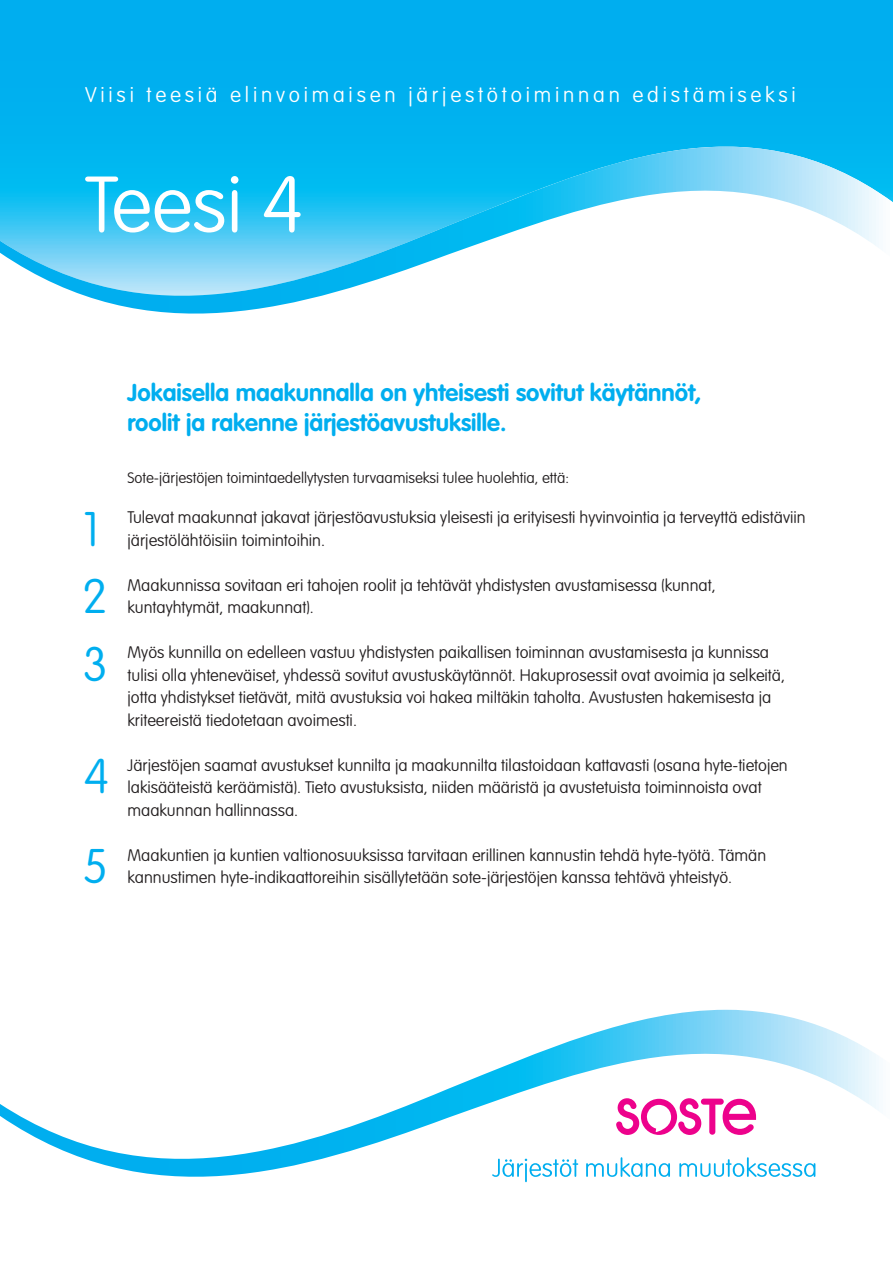
<style>
.page{position:relative;width:893px;height:1263px;background:#fff}
.page>*{position:absolute;margin:0;border:0;box-sizing:border-box;transform-origin:0 0}
.järjestö{font:100 78px "VAG Rounded Std";color:#fff}
.Teesit{font:100 47.85px "VAG Rounded Std";color:#00aeef}
.Inkku{font:700 24px/30px "VAG Rounded Std";color:#00aeef}
.t1{font:100 21px "VAG Rounded Std";letter-spacing:.18em;color:#fff}
.Teesit-2{font:100 16.5px/22.5px "VAG Rounded Std";color:#231f20}
.Leipis{font:100 15px "VAG Rounded Std";color:#231f20}
</style>
<div class="page">
<svg style="left:0;top:1009px;width:879px;height:174px"></svg>
<svg style="left:492px;top:1157px;width:323px;height:25px"></svg>
<div style="left:701px;top:1098px;width:23px;height:7px;background:#ed028c;border-radius:3px"></div>
<svg style="left:723px;top:1099px;width:33px;height:36px"></svg>
<div style="left:709px;top:1100px;width:6px;height:35px;background:#ed028c;border-radius:3px"></div>
<svg style="left:616px;top:1098px;width:85px;height:37px"></svg>
<div style="left:0;top:0;width:893px;height:323px;background:#00afef"></div>
<svg style="left:0;top:146px;width:893px;height:177px"></svg>
<p class="t1" style="left:85px;top:82px;width:712px">Viisi teesiä elinvoimaisen järjestötoiminnan edistämiseksi</p>
<p class="järjestö" style="left:85px;top:160px;width:220px">Teesi 4</p>
<p class="Inkku" style="left:128px;top:379px;width:576px">Jokaisella maakunnalla on yhteisesti sovitut käytännöt, roolit ja rakenne järjestöavustuksille.</p>
<p class="Leipis" style="left:128px;top:469px;width:443px">Sote-järjestöjen toimintaedellytysten turvaamiseksi tulee huolehtia, että:</p>
<p class="Teesit" style="left:83px;top:501px;width:18px">1</p>
<p class="Teesit-2" style="left:128px;top:507px;width:680px">Tulevat maakunnat jakavat järjestöavustuksia yleisesti ja erityisesti hyvinvointia ja terveyttä edistäviin järjestölähtöisiin toimintoihin.</p>
<p class="Teesit" style="left:82px;top:569px;width:27px">2</p>
<p class="Teesit-2" style="left:128px;top:574px;width:590px">Maakunnissa sovitaan eri tahojen roolit ja tehtävät yhdistysten avustamisessa (kunnat, kuntayhtymät, maakunnat).</p>
<p class="Teesit" style="left:83px;top:636px;width:27px">3</p>
<p class="Teesit-2" style="left:128px;top:642px;width:659px">Myös kunnilla on edelleen vastuu yhdistysten paikallisen toiminnan avustamisesta ja kunnissa tulisi olla yhteneväiset, yhdessä sovitut avustuskäytännöt. Hakuprosessit ovat avoimia ja selkeitä, jotta yhdistykset tietävät, mitä avustuksia voi hakea miltäkin taholta. Avustusten hakemisesta ja kriteereistä tiedotetaan avoimesti.</p>
<p class="Teesit" style="left:84px;top:749px;width:27px">4</p>
<p class="Teesit-2" style="left:128px;top:754px;width:662px">Järjestöjen saamat avustukset kunnilta ja maakunnilta tilastoidaan kattavasti (osana hyte-tietojen lakisääteistä keräämistä). Tieto avustuksista, niiden määristä ja avustetuista toiminnoista ovat maakunnan hallinnassa.</p>
<p class="Teesit" style="left:83px;top:839px;width:27px">5</p>
<p class="Teesit-2" style="left:128px;top:844px;width:640px">Maakuntien ja kuntien valtionosuuksissa tarvitaan erillinen kannustin tehdä hyte-työtä. Tämän kannustimen hyte-indikaattoreihin sisällytetään sote-järjestöjen kanssa tehtävä yhteistyö.</p>
</div>
